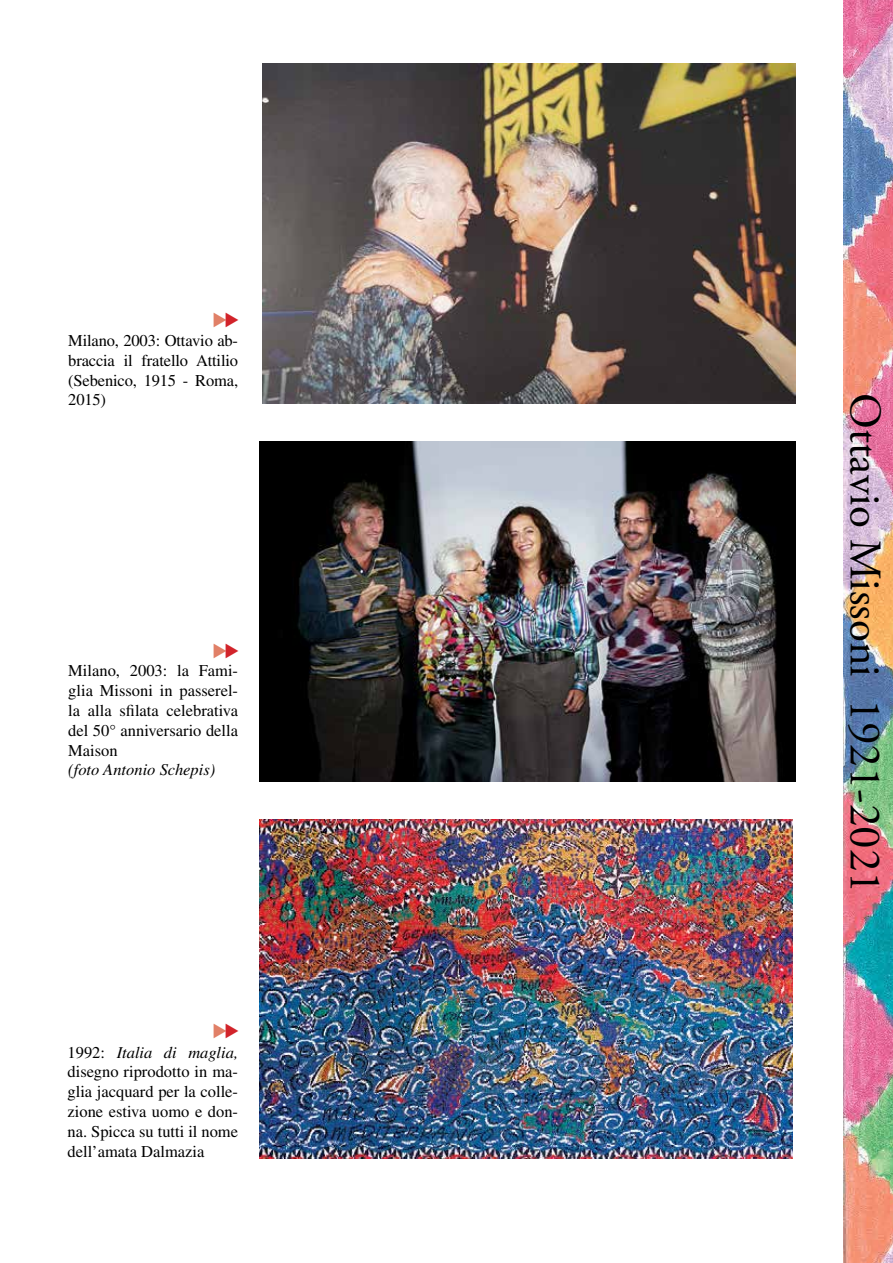
<style>
.page{position:relative;width:893px;height:1263px;background:#fff}
.page>*{position:absolute;margin:0;border:0;box-sizing:border-box;transform-origin:0 0}
.t1{font:45px "Adobe Garamond Pro";color:#000}
.t2{font:16.5px/19.8px "Times LT Std";color:#000;text-align:justify}
.t3{font:italic 16.5px "Times LT Std";color:#000}
.s1{font-style:italic}
</style>
<div class="page">
<img style="left:844px;top:0;width:49px;height:1263px">
<img style="left:260px;top:441px;width:536px;height:340px">
<img style="left:260px;top:819px;width:532px;height:339px">
<img style="left:263px;top:64px;width:532px;height:340px">
<p class="t2" style="left:68px;top:330px;width:171px">Milano, 2003: Ottavio ab&shy;braccia il fratello Attilio (Sebenico, 1915 - Roma, 2015)</p>
<p class="t2" style="left:68px;top:661px;width:171px">Milano, 2003: la Fami&shy;glia Missoni in passerel&shy;la alla sfilata celebrativa del 50° anniversario della Maison</p>
<p class="t3" style="left:68px;top:761px;width:149px">(foto Antonio Schepis)</p>
<p class="t2" style="left:68px;top:1042px;width:172px">1992: <span class="s1">Italia di maglia, </span>disegno riprodotto in ma&shy;glia jacquard per la colle&shy;zione estiva uomo e don&shy;na. Spicca su tutti il nome dell’amata Dalmazia</p>
<h1 class="t1" style="left:892px;top:393px;width:502px;rotate:90deg">Ottavio Missoni 1921-2021</h1>
</div>
